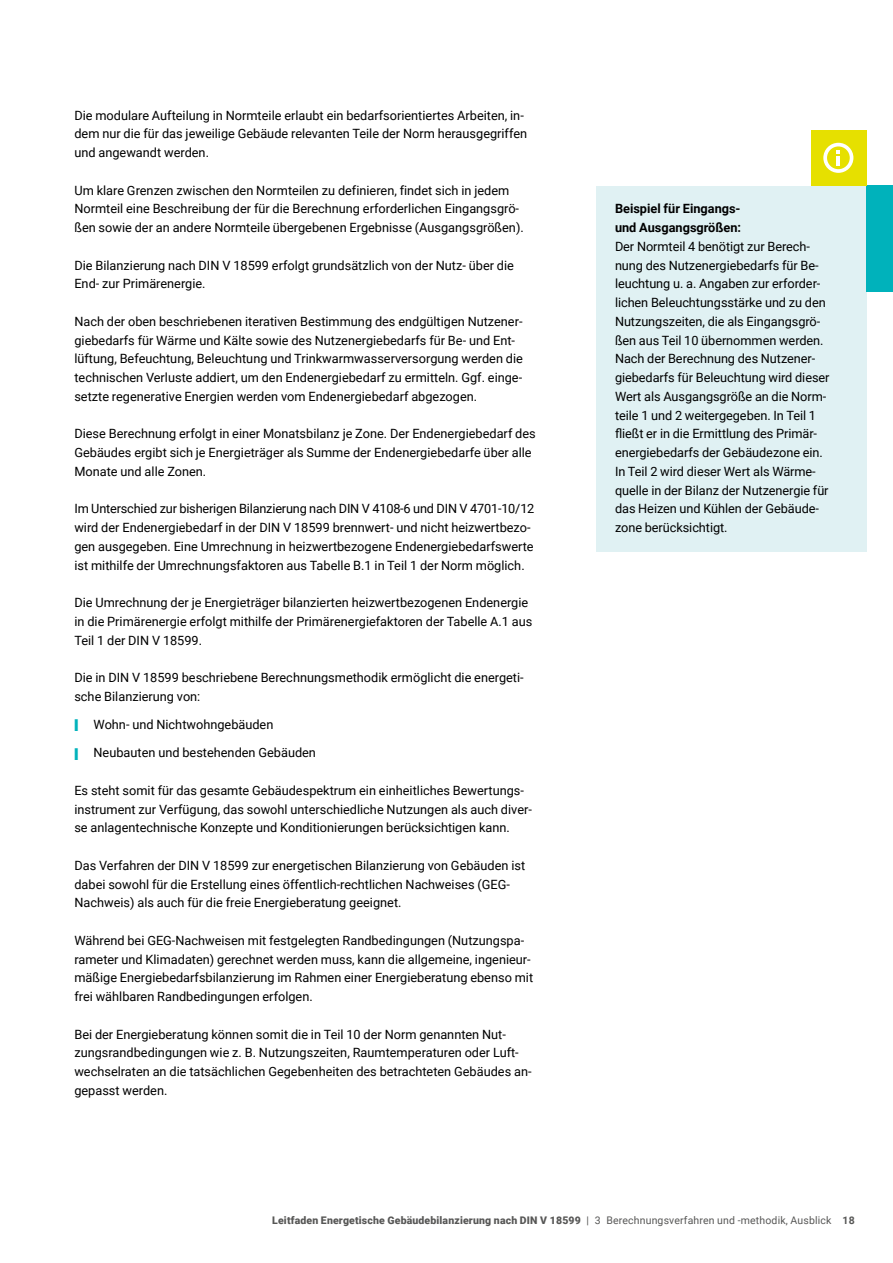
<style>
.page{position:relative;width:893px;height:1263px;background:#fff}
.page>*{position:absolute;margin:0;border:0;box-sizing:border-box;transform-origin:0 0}
.P_Copy_P_Copy{font:12.75px/18.8px "Roboto";color:#000}
.P_Copy_P_Infokasten{font:700 12.75px/18.8px "Roboto";color:#000}
.t1{font:900 10.5px "Roboto";letter-spacing:.015em;color:#575756}
.s1{font-family:"Arial";font-size:25.5px;color:#00b2bb}
.s2{font-weight:400}
.s3{font-weight:700}
</style>
<div class="page">
<div style="left:596px;top:186px;width:270px;height:365px;background:#e0f1f3"></div>
<div style="left:866px;top:186px;width:27px;height:106px;background:#00b2bb"></div>
<div style="left:811px;top:130px;width:55px;height:56px;background:#e6e000"></div>
<svg style="left:823px;top:143px;width:30px;height:30px"></svg>
<p class="P_Copy_P_Copy" style="left:74px;top:105px;width:454px">Die modulare Aufteilung in Normteile erlaubt ein bedarfsorientiertes Arbeiten, in&shy;dem nur die für das jeweilige Gebäude relevanten Teile der Norm herausgegriffen und angewandt werden.</p>
<p class="P_Copy_P_Copy" style="left:74px;top:180px;width:451px">Um klare Grenzen zwischen den Normteilen zu definieren, findet sich in jedem<br>Normteil eine Beschreibung der für die Berechnung erforderlichen Eingangsgrö&shy;ßen sowie der an andere Normteile übergebenen Ergebnisse (Ausgangsgrößen).</p>
<p class="P_Copy_P_Copy" style="left:74px;top:255px;width:441px">Die Bilanzierung nach DIN V 18599 erfolgt grundsätzlich von der Nutz- über die<br>End- zur Primärenergie.</p>
<p class="P_Copy_P_Copy" style="left:74px;top:312px;width:450px">Nach der oben beschriebenen iterativen Bestimmung des endgültigen Nutzener&shy;giebedarfs für Wärme und Kälte sowie des Nutzenergiebedarfs für Be- und Ent&shy;lüftung, Befeuchtung, Beleuchtung und Trinkwarmwasserversorgung werden die technischen Verluste addiert, um den Endenergiebedarf zu ermitteln. Ggf. einge&shy;setzte regenerative Energien werden vom Endenergiebedarf abgezogen.</p>
<p class="P_Copy_P_Copy" style="left:74px;top:424px;width:463px">Diese Berechnung erfolgt in einer Monatsbilanz je Zone. Der Endenergiebedarf des<br>Gebäudes ergibt sich je Energieträger als Summe der Endenergiebedarfe über alle<br>Monate und alle Zonen.</p>
<p class="P_Copy_P_Copy" style="left:74px;top:499px;width:462px">Im Unterschied zur bisherigen Bilanzierung nach DIN V 4108-6 und DIN V 4701-10/12 wird der Endenergiebedarf in der DIN V 18599 brennwert- und nicht heizwertbezo&shy;gen ausgegeben. Eine Umrechnung in heizwertbezogene Endenergiebedarfswerte ist mithilfe der Umrechnungsfaktoren aus Tabelle B.1 in Teil 1 der Norm möglich.</p>
<p class="P_Copy_P_Copy" style="left:74px;top:593px;width:459px">Die Umrechnung der je Energieträger bilanzierten heizwertbezogenen Endenergie in die Primärenergie erfolgt mithilfe der Primärenergiefaktoren der Tabelle A.1 aus<br>Teil 1 der DIN V 18599.</p>
<p class="P_Copy_P_Copy" style="left:74px;top:668px;width:451px">Die in DIN V 18599 beschriebene Berechnungsmethodik ermöglicht die energeti&shy;sche Bilanzierung von:</p>
<p class="P_Copy_P_Copy" style="left:74px;top:715px;width:201px"><span class="s1">■</span> Wohn- und Nichtwohngebäuden</p>
<p class="P_Copy_P_Copy" style="left:74px;top:743px;width:243px"><span class="s1">■</span> Neubauten und bestehenden Gebäuden</p>
<p class="P_Copy_P_Copy" style="left:74px;top:780px;width:459px">Es steht somit für das gesamte Gebäudespektrum ein einheitliches Bewertungs&shy;instrument zur Verfügung, das sowohl unterschiedliche Nutzungen als auch diver&shy;se anlagentechnische Konzepte und Konditionierungen berücksichtigen kann.</p>
<p class="P_Copy_P_Copy" style="left:74px;top:855px;width:452px">Das Verfahren der DIN V 18599 zur energetischen Bilanzierung von Gebäuden ist dabei sowohl für die Erstellung eines öffentlich-rechtlichen Nachweises (GEG-<br>Nachweis) als auch für die freie Energieberatung geeignet.</p>
<p class="P_Copy_P_Copy" style="left:74px;top:930px;width:460px">Während bei GEG-Nachweisen mit festgelegten Randbedingungen (Nutzungspa&shy;rameter und Klimadaten) gerechnet werden muss, kann die allgemeine, ingenieur&shy;mäßige Energiebedarfsbilanzierung im Rahmen einer Energieberatung ebenso mit frei wählbaren Randbedingungen erfolgen.</p>
<p class="P_Copy_P_Copy" style="left:74px;top:1024px;width:459px">Bei der Energieberatung können somit die in Teil 10 der Norm genannten Nut&shy;zungsrandbedingungen wie z. B. Nutzungszeiten, Raumtemperaturen oder Luft&shy;wechselraten an die tatsächlichen Gegebenheiten des betrachteten Gebäudes an&shy;gepasst werden.</p>
<p class="P_Copy_P_Infokasten" style="left:615px;top:199px;width:128px">Beispiel für Eingangs&shy;und Ausgangsgrößen:</p>
<p class="P_Copy_P_Copy" style="left:615px;top:237px;width:216px">Der Normteil 4 benötigt zur Berech&shy;nung des Nutzenergiebedarfs für Be&shy;leuchtung u. a. Angaben zur erforder&shy;lichen Beleuchtungsstärke und zu den Nutzungszeiten, die als Eingangsgrö&shy;ßen aus Teil 10 übernommen werden.<br>Nach der Berechnung des Nutzener&shy;giebedarfs für Beleuchtung wird dieser Wert als Ausgangsgröße an die Norm&shy;teile 1 und 2 weitergegeben. In Teil 1 fließt er in die Ermittlung des Primär&shy;energiebedarfs der Gebäudezone ein.<br>In Teil 2 wird dieser Wert als Wärme&shy;quelle in der Bilanz der Nutzenergie für das Heizen und Kühlen der Gebäude&shy;zone berücksichtigt.</p>
<p class="t1" style="left:272px;top:1213px;width:584px">Leitfaden Energetische Gebäudebilanzierung nach DIN V 18599 <span class="s2">| 3 Berechnungsverfahren und -methodik, Ausblick</span> <span class="s3">18</span></p>
</div>
